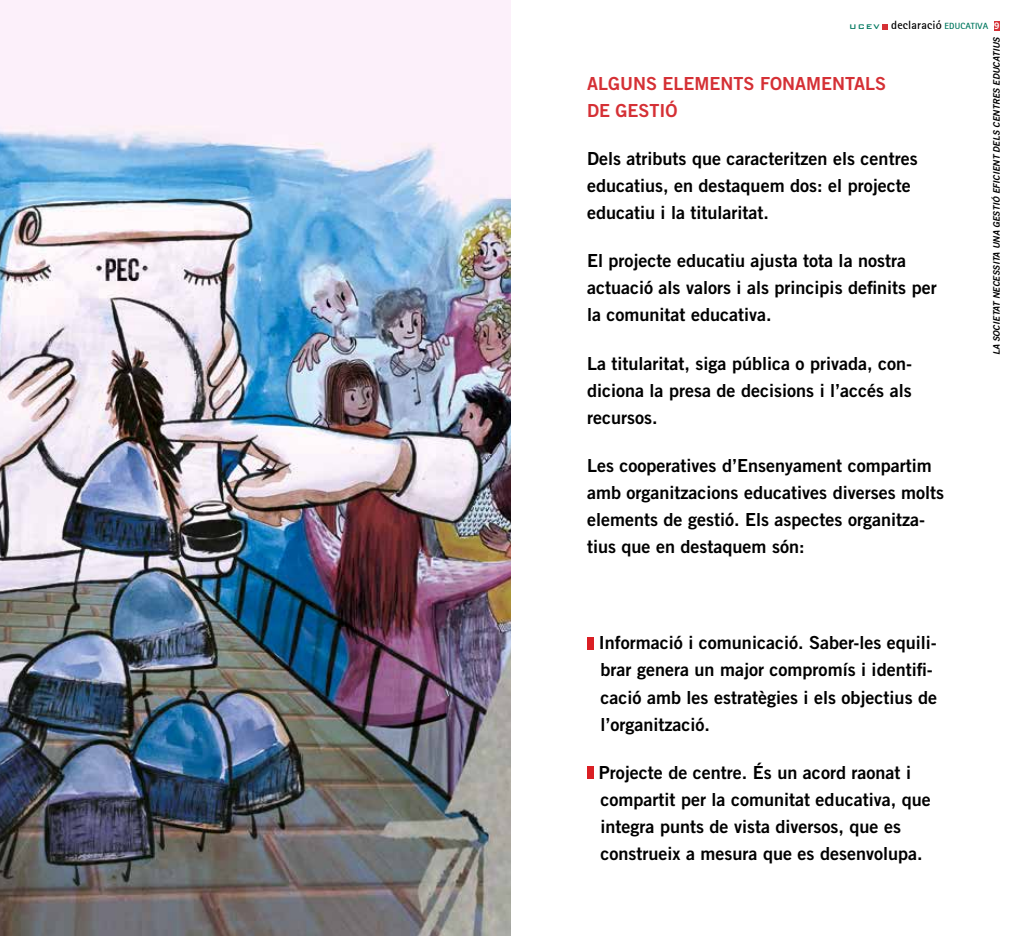
<style>
.page{position:relative;width:1021px;height:936px;background:#fff}
.page>*{position:absolute;margin:0;border:0;box-sizing:border-box;transform-origin:0 0}
.t1{font:18px/27px "Trade Gothic LT Std Bd 2";color:#000}
.t2{font:18px/27px "Trade Gothic LT Std Bd 2";color:#d53035}
.t3{font:700 12px "AT Rotis Sans Serif";letter-spacing:.015em;color:#000}
.t4{font:9px "Trade Gothic LT Std Bd 2 Obl";letter-spacing:-.03em;color:#000}
.s1{font-family:"Bank Gothic BT";font-weight:500;font-size:9px;color:#00785f}
.s2{font-size:9px;color:#00785f}
.s3{font-family:"Trade Gothic LT Std Bd 2";font-weight:400;font-size:9px;color:#fff}
</style>
<div class="page">
<div style="left:994px;top:21px;width:5px;height:10px;background:#d53035"></div>
<svg style="left:882px;top:24px;width:5px;height:5px"></svg>
<img style="left:0;top:0;width:510px;height:935px">
<div style="left:587px;top:636px;width:6px;height:13px;background:#da1f24"></div>
<div style="left:587px;top:766px;width:6px;height:12px;background:#da1f24"></div>
<p class="t3" style="left:849px;top:18px;width:152px"><span class="s1">UCEV</span> declaració <span class="s2">EDUCATIVA</span> <span class="s3">9</span></p>
<p class="t2" style="left:587px;top:69px;width:300px">ALGUNS ELEMENTS FONAMENTALS<br>DE GESTIÓ</p>
<p class="t1" style="left:587px;top:145px;width:332px">Dels atributs que caracteritzen els centres educatius, en destaquem dos: el projecte educatiu i la titularitat.</p>
<p class="t1" style="left:587px;top:247px;width:351px">El projecte educatiu ajusta tota la nostra actuació als valors i als principis definits per la comunitat educativa.</p>
<p class="t1" style="left:587px;top:349px;width:326px;text-align:justify">La titularitat, siga pública o privada, con&shy;diciona la presa de decisions i l’accés als recursos.</p>
<p class="t1" style="left:587px;top:451px;width:358px">Les cooperatives d’Ensenyament compartim amb organitzacions educatives diverses molts elements de gestió. Els aspectes organitza&shy;tius que en destaquem són:</p>
<p class="t1" style="left:599px;top:629px;width:340px">Informació i comunicació. Saber-les equili&shy;brar genera un major compromís i identifi&shy;cació amb les estratègies i els objectius de l’organització.</p>
<p class="t1" style="left:599px;top:758px;width:333px">Projecte de centre. És un acord raonat i compartit per la comunitat educativa, que integra punts de vista diversos, que es construeix a mesura que es desenvolupa.</p>
<p class="t4" style="left:990px;top:355px;width:320px;rotate:-90deg">LA SOCIETAT NECESSITA UNA GESTIÓ EFICIENT DELS CENTRES EDUCATIUS</p>
</div>
